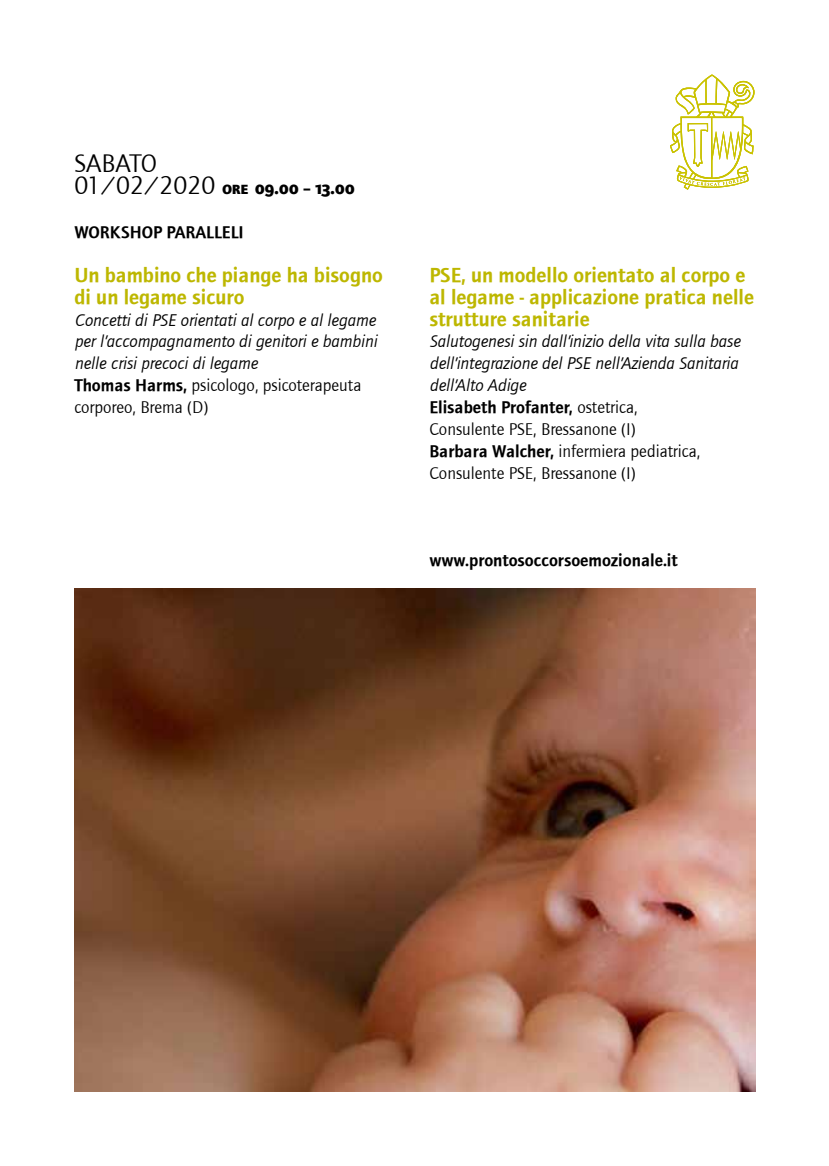
<style>
.page{position:relative;width:829px;height:1166px;background:#fff}
.page>*{position:absolute;margin:0;border:0;box-sizing:border-box;transform-origin:0 0}
.t1{font:26.25px "Foundry Journal";letter-spacing:-.005em;color:#000}
.t2{font:21px/21.9px "Foundry Journal Demi";color:#bdb700}
.t3{font:italic 17.5px/21.9px "Foundry Journal";color:#000}
.t4{font:17.5px/21.9px "Foundry Journal";color:#000}
.t5{font:17.5px "Foundry Journal Demi";color:#000}
.t6{font:700 17.5px "Foundry Journal SC";color:#000}
.s1{font-family:"Foundry Journal";font-weight:400;font-size:26.25px}
.s2{font-family:"Foundry Journal Demi";font-style:normal}
.s3{font-style:normal}
.s4{font-family:"Foundry Journal"}
.s5{font-family:"Foundry Journal Demi"}
</style>
<div class="page">
<hr style="left:828px;top:0;width:1px;height:1166px;background:#f0ecbf">
<img style="left:74px;top:588px;width:681px;height:503px">
<svg style="left:670px;top:74px;width:84px;height:116px"></svg>
<h1 class="t1" style="left:74px;top:149px;width:84px">SABATO</h1>
<p class="t6" style="left:74px;top:178px;width:281px"><span class="s1">01/02/2020</span> ore 09.00 – 13.00</p>
<p class="t5" style="left:74px;top:222px;width:171px">WORKSHOP PARALLELI</p>
<p class="t2" style="left:74px;top:264px;width:310px">Un bambino che piange ha bisogno di un legame sicuro</p>
<p class="t3" style="left:74px;top:309px;width:304px">Concetti di PSE orientati al corpo e al legame per l’accompagnamento di genitori e bambini nelle crisi precoci di legame<br><span class="s2">Thomas Harms,</span> <span class="s3">psicologo, psicoterapeuta corporeo, Brema (D)</span></p>
<p class="t2" style="left:429px;top:264px;width:326px">PSE, un modello orientato al corpo e al legame - applicazione pratica nelle strutture sanitarie</p>
<p class="t3" style="left:429px;top:331px;width:312px;text-align:justify">Salutogenesi sin dall’inizio della vita sulla base dell’integrazione del PSE nell’Azienda Sanitaria dell’Alto Adige</p>
<p class="t5" style="left:429px;top:397px;width:209px">Elisabeth Profanter, <span class="s4">ostetrica,</span></p>
<p class="t4" style="left:429px;top:418px;width:272px">Consulente PSE, Bressanone (I)<br><span class="s5">Barbara Walcher,</span> infermiera pediatrica,<br>Consulente PSE, Bressanone (I)</p>
<p class="t5" style="left:429px;top:550px;width:250px">www.prontosoccorsoemozionale.it</p>
</div>
